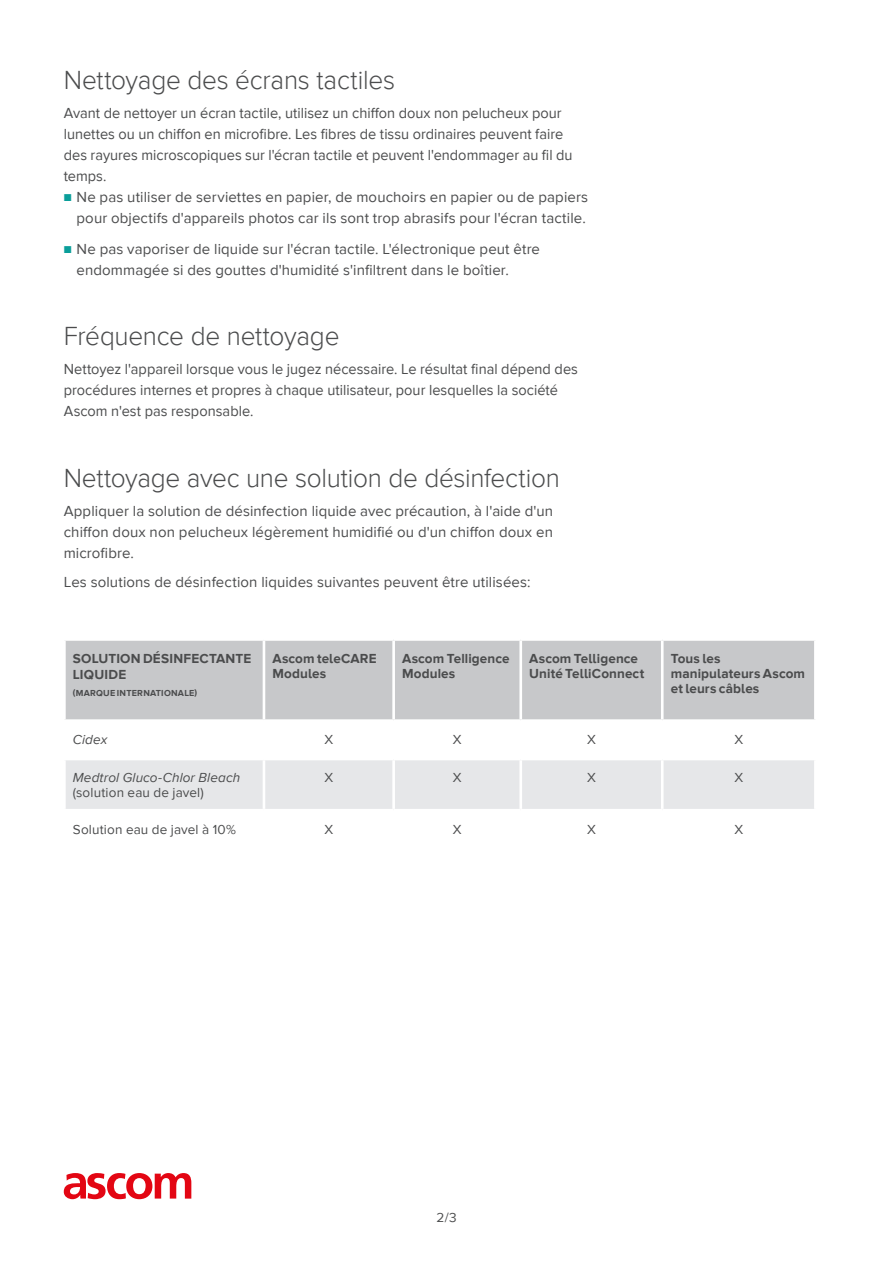
<style>
.page{position:relative;width:893px;height:1263px;background:#fff}
.page>*{position:absolute;margin:0;border:0;box-sizing:border-box;transform-origin:0 0}
.Heading_L3_-_Ascom_B{font:300 27px "Proxima Nova";letter-spacing:-.01em;color:#4b4c4d}
.Heading_L3_-_Ascom_B-2{font:15px/21px "Proxima Nova";letter-spacing:.005em;color:#4b4c4d}
.Body_copy{font:15px/21px "Proxima Nova";letter-spacing:.005em;color:#4b4c4d}
.Table_Text_Bold{font:700 13.5px/15px "Proxima Nova";letter-spacing:.01em;color:#4b4c4d}
.Body_copy-2{font:13.5px "Proxima Nova";letter-spacing:.01em;color:#4b4c4d}
.Body_copy-3{font:italic 13.5px "Proxima Nova";letter-spacing:.01em;color:#4b4c4d}
.Table_Text_Bold-2{font:700 9px "Proxima Nova";letter-spacing:.025em;color:#4b4c4d}
.s1{font-size:12px;color:#0a9e9a}
</style>
<div class="page">
<div style="left:66px;top:641px;width:748px;height:78px;background:#c7c8ca"></div>
<div style="left:66px;top:760px;width:748px;height:49px;background:#e6e7e9"></div>
<hr style="left:263px;top:641px;width:2px;height:78px;background:#fff">
<hr style="left:392px;top:641px;width:3px;height:78px;background:#fff">
<hr style="left:519px;top:641px;width:3px;height:78px;background:#fff">
<hr style="left:661px;top:641px;width:3px;height:78px;background:#fff">
<hr style="left:263px;top:760px;width:2px;height:49px;background:#fff">
<hr style="left:392px;top:760px;width:3px;height:49px;background:#fff">
<hr style="left:519px;top:760px;width:3px;height:49px;background:#fff">
<hr style="left:661px;top:760px;width:3px;height:49px;background:#fff">
<svg style="left:64px;top:1173px;width:127px;height:26px"></svg>
<p class="Heading_L3_-_Ascom_B" style="left:64px;top:64px;width:333px">Nettoyage des écrans tactiles</p>
<p class="Heading_L3_-_Ascom_B-2" style="left:64px;top:103px;width:510px">Avant de nettoyer un écran tactile, utilisez un chiffon doux non pelucheux pour lunettes ou un chiffon en microfibre. Les fibres de tissu ordinaires peuvent faire des rayures microscopiques sur l'écran tactile et peuvent l'endommager au fil du temps.</p>
<p class="Heading_L3_-_Ascom_B-2" style="left:64px;top:187px;width:526px;text-align:right"><span class="s1">■</span> Ne pas utiliser de serviettes en papier, de mouchoirs en papier ou de papiers pour objectifs d'appareils photos car ils sont trop abrasifs pour l'écran tactile.</p>
<p class="Heading_L3_-_Ascom_B-2" style="left:77px;top:239px;width:465px;text-indent:-13px"><span class="s1">■</span> Ne pas vaporiser de liquide sur l'écran tactile. L'électronique peut être endommagée si des gouttes d'humidité s'infiltrent dans le boîtier.</p>
<p class="Heading_L3_-_Ascom_B" style="left:64px;top:320px;width:277px">Fréquence de nettoyage</p>
<p class="Body_copy" style="left:64px;top:359px;width:516px">Nettoyez l'appareil lorsque vous le jugez nécessaire. Le résultat final dépend des procédures internes et propres à chaque utilisateur, pour lesquelles la société<br>Ascom n'est pas responsable.</p>
<p class="Heading_L3_-_Ascom_B" style="left:64px;top:462px;width:498px">Nettoyage avec une solution de désinfection</p>
<p class="Body_copy" style="left:64px;top:501px;width:491px;text-align:justify">Appliquer la solution de désinfection liquide avec précaution, à l'aide d'un chiffon doux non pelucheux légèrement humidifié ou d'un chiffon doux en microfibre.</p>
<p class="Body_copy" style="left:64px;top:571px;width:468px">Les solutions de désinfection liquides suivantes peuvent être utilisées:</p>
<p class="Table_Text_Bold" style="left:73px;top:650px;width:180px;line-height:16.5px">SOLUTION DÉSINFECTANTE<br>LIQUIDE</p>
<p class="Table_Text_Bold-2" style="left:73px;top:688px;width:126px">(MARQUE INTERNATIONALE)</p>
<p class="Table_Text_Bold" style="left:272px;top:651px;width:106px">Ascom teleCARE<br>Modules</p>
<p class="Table_Text_Bold" style="left:402px;top:651px;width:109px">Ascom Telligence<br>Modules</p>
<p class="Table_Text_Bold" style="left:529px;top:651px;width:110px">Ascom Telligence</p>
<p class="Table_Text_Bold" style="left:529px;top:666px;width:117px">Unité TelliConnect</p>
<p class="Table_Text_Bold" style="left:671px;top:651px;width:136px">Tous les manipulateurs Ascom et leurs câbles</p>
<p class="Body_copy-3" style="left:73px;top:732px;width:36px">Cidex</p>
<p class="Body_copy-2" style="left:324px;top:732px;width:10px">X</p>
<p class="Body_copy-2" style="left:453px;top:732px;width:10px">X</p>
<p class="Body_copy-2" style="left:587px;top:732px;width:10px">X</p>
<p class="Body_copy-2" style="left:734px;top:732px;width:10px">X</p>
<p class="Body_copy-3" style="left:73px;top:770px;width:169px">Medtrol Gluco-Chlor Bleach</p>
<p class="Body_copy-2" style="left:73px;top:785px;width:132px">(solution eau de javel)</p>
<p class="Body_copy-2" style="left:324px;top:770px;width:10px">X</p>
<p class="Body_copy-2" style="left:453px;top:770px;width:10px">X</p>
<p class="Body_copy-2" style="left:587px;top:770px;width:10px">X</p>
<p class="Body_copy-2" style="left:734px;top:770px;width:10px">X</p>
<p class="Body_copy-2" style="left:73px;top:821px;width:165px">Solution eau de javel à 10%</p>
<p class="Body_copy-2" style="left:324px;top:821px;width:10px">X</p>
<p class="Body_copy-2" style="left:453px;top:821px;width:10px">X</p>
<p class="Body_copy-2" style="left:587px;top:821px;width:10px">X</p>
<p class="Body_copy-2" style="left:734px;top:821px;width:10px">X</p>
<p class="Body_copy-2" style="left:436px;top:1210px;width:22px">2/3</p>
</div>
